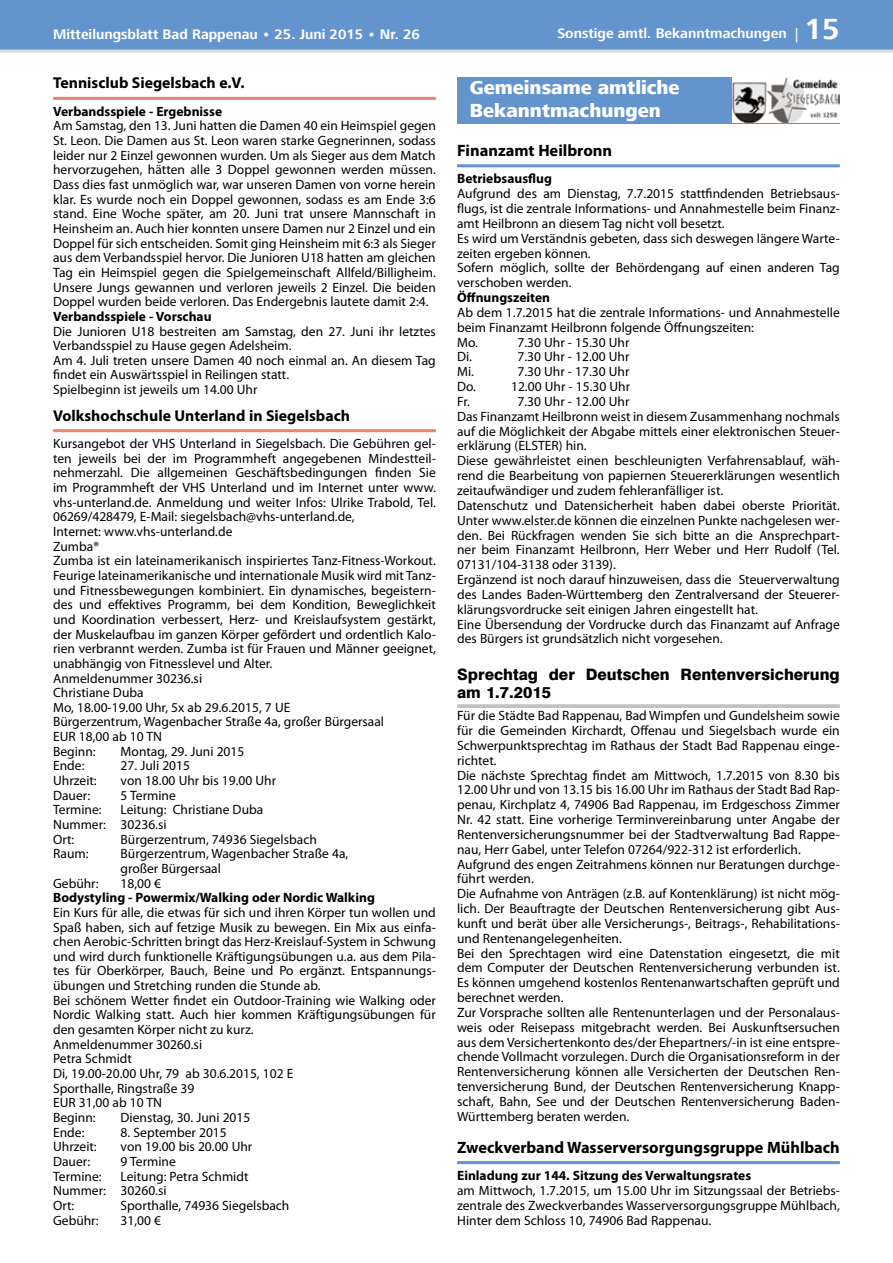
<style>
.page{position:relative;width:893px;height:1263px;background:#fff}
.page>*{position:absolute;margin:0;border:0;box-sizing:border-box;transform-origin:0 0}
.t1{font:800 19.5px/23.4px "Frutiger Next LT";color:#fff}
.t2{font:700 16.5px "Myriad Pro";color:#000}
.t3{font:700 15.75px "Myriad Pro";color:#000}
.t4{font:800 15.75px/18.1px "Swiss 721 BT";color:#000}
.t5{font:700 14.25px "Frutiger Next LT";color:#fff}
.t6{font:13.5px/14.7px "Myriad Pro";color:#000}
.t7{font:700 13.5px "Myriad Pro";color:#000}
.s1{font-family:"Futura BT";font-weight:500}
.s2{font-size:30px}
</style>
<div class="page">
<div style="left:0;top:0;width:893px;height:51px;background:#6494cd"></div>
<hr style="left:0;top:50px;width:893px;height:3px;background:#dadad9">
<hr style="left:53px;top:97px;width:383px;height:3px;background:#e68670">
<hr style="left:53px;top:429px;width:383px;height:3px;background:#e68670">
<hr style="left:457px;top:164px;width:383px;height:3px;background:#6494cd">
<svg style="left:457px;top:704px;width:383px;height:4px;background:#c6c5c4"></svg>
<hr style="left:457px;top:1161px;width:383px;height:3px;background:#6494cd">
<div style="left:457px;top:77px;width:383px;height:46px;background:#6494cd"></div>
<img style="left:733px;top:78px;width:106px;height:44px">
<p class="t5" style="left:53px;top:26px;width:368px">Mitteilungsblatt Bad Rappenau • 25. Juni 2015 • Nr. 26</p>
<p class="t5" style="left:557px;top:26px;width:284px">Sonstige amtl. Bekanntmachungen <span class="s1">|</span> <span class="s2">15</span></p>
<p class="t3" style="left:53px;top:73px;width:193px">Tennisclub Siegelsbach e.V.</p>
<p class="t7" style="left:53px;top:102px;width:170px">Verbandsspiele - Ergebnisse</p>
<p class="t6" style="left:53px;top:118px;width:384px;text-align:justify">Am Samstag, den 13. Juni hatten die Damen 40 ein Heimspiel gegen St. Leon. Die Damen aus St. Leon waren starke Gegnerinnen, sodass leider nur 2 Einzel gewonnen wurden. Um als Sieger aus dem Match hervorzugehen, hätten alle 3 Doppel gewonnen werden müssen.<br>Dass dies fast unmöglich war, war unseren Damen von vorne herein klar. Es wurde noch ein Doppel gewonnen, sodass es am Ende 3:6 stand. Eine Woche später, am 20. Juni trat unsere Mannschaft in Heinsheim an. Auch hier konnten unsere Damen nur 2 Einzel und ein Doppel für sich entscheiden. Somit ging Heinsheim mit 6:3 als Sieger aus dem Verbandsspiel hervor. Die Junioren U18 hatten am gleichen Tag ein Heimspiel gegen die Spielgemeinschaft Allfeld/Billigheim.<br>Unsere Jungs gewannen und verloren jeweils 2 Einzel. Die beiden Doppel wurden beide verloren. Das Endergebnis lautete damit 2:4.</p>
<p class="t7" style="left:53px;top:307px;width:160px">Verbandsspiele - Vorschau</p>
<p class="t6" style="left:53px;top:323px;width:384px">Die Junioren U18 bestreiten am Samstag, den 27. Juni ihr letztes Verbandsspiel zu Hause gegen Adelsheim.<br>Am 4. Juli treten unsere Damen 40 noch einmal an. An diesem Tag findet ein Auswärtsspiel in Reilingen statt.<br>Spielbeginn ist jeweils um 14.00 Uhr</p>
<p class="t3" style="left:53px;top:405px;width:298px">Volkshochschule Unterland in Siegelsbach</p>
<p class="t6" style="left:53px;top:436px;width:384px">Kursangebot der VHS Unterland in Siegelsbach. Die Gebühren gel&shy;ten jeweils bei der im Programmheft angegebenen Mindestteil&shy;nehmerzahl. Die allgemeinen Geschäftsbedingungen finden Sie im Programmheft der VHS Unterland und im Internet unter www. vhs-unterland.de. Anmeldung und weiter Infos: Ulrike Trabold, Tel.<br>06269/428479, E-Mail: siegelsbach@vhs-unterland.de,<br>Internet: www.vhs-unterland.de<br>Zumba®<br>Zumba ist ein lateinamerikanisch inspiriertes Tanz-Fitness-Workout.<br>Feurige lateinamerikanische und internationale Musik wird mit Tanz&shy;und Fitnessbewegungen kombiniert. Ein dynamisches, begeistern&shy;des und effektives Programm, bei dem Kondition, Beweglichkeit und Koordination verbessert, Herz- und Kreislaufsystem gestärkt, der Muskelaufbau im ganzen Körper gefördert und ordentlich Kalo&shy;rien verbrannt werden. Zumba ist für Frauen und Männer geeignet, unabhängig von Fitnesslevel und Alter.<br>Anmeldenummer 30236.si<br>Christiane Duba<br>Mo, 18.00-19.00 Uhr, 5x ab 29.6.2015, 7 UE<br>Bürgerzentrum, Wagenbacher Straße 4a, großer Bürgersaal<br>EUR 18,00 ab 10 TN<br>Beginn:</p>
<h1 class="t1" style="left:470px;top:76px;width:211px">Gemeinsame amtliche<br>Bekanntmachungen</h1>
<p class="t2" style="left:457px;top:139px;width:157px">Finanzamt Heilbronn</p>
<p class="t7" style="left:457px;top:170px;width:96px">Betriebsausflug</p>
<p class="t6" style="left:457px;top:186px;width:384px">Aufgrund des am Dienstag, 7.7.2015 stattfindenden Betriebsaus&shy;flugs, ist die zentrale Informations- und Annahmestelle beim Finanz&shy;amt Heilbronn an diesem Tag nicht voll besetzt.<br>Es wird um Verständnis gebeten, dass sich deswegen längere Warte&shy;zeiten ergeben können.<br>Sofern möglich, sollte der Behördengang auf einen anderen Tag verschoben werden.</p>
<p class="t7" style="left:457px;top:289px;width:95px">Öffnungszeiten</p>
<p class="t6" style="left:457px;top:305px;width:384px">Ab dem 1.7.2015 hat die zentrale Informations- und Annahmestelle beim Finanzamt Heilbronn folgende Öffnungszeiten:<br>Mo.</p>
<p class="t6" style="left:517px;top:334px;width:114px">7.30 Uhr - 15.30 Uhr</p>
<p class="t6" style="left:457px;top:349px;width:16px">Di.</p>
<p class="t6" style="left:517px;top:349px;width:114px">7.30 Uhr - 12.00 Uhr</p>
<p class="t6" style="left:457px;top:364px;width:18px">Mi.</p>
<p class="t6" style="left:517px;top:364px;width:114px">7.30 Uhr - 17.30 Uhr</p>
<p class="t6" style="left:457px;top:379px;width:20px">Do.</p>
<p class="t6" style="left:511px;top:379px;width:121px">12.00 Uhr - 15.30 Uhr</p>
<p class="t6" style="left:457px;top:394px;width:14px">Fr.</p>
<p class="t6" style="left:457px;top:394px;width:384px;text-indent:60px">7.30 Uhr - 12.00 Uhr<br>Das Finanzamt Heilbronn weist in diesem Zusammenhang nochmals auf die Möglichkeit der Abgabe mittels einer elektronischen Steuer&shy;erklärung (ELSTER) hin.<br>Diese gewährleistet einen beschleunigten Verfahrensablauf, wäh&shy;rend die Bearbeitung von papiernen Steuererklärungen wesentlich zeitaufwändiger und zudem fehleranfälliger ist.<br>Datenschutz und Datensicherheit haben dabei oberste Priorität.<br>Unter www.elster.de können die einzelnen Punkte nachgelesen wer&shy;den. Bei Rückfragen wenden Sie sich bitte an die Ansprechpart&shy;ner beim Finanzamt Heilbronn, Herr Weber und Herr Rudolf (Tel.<br>07131/104-3138 oder 3139).<br>Ergänzend ist noch darauf hinzuweisen, dass die Steuerverwaltung des Landes Baden-Württemberg den Zentralversand der Steuerer&shy;klärungsvordrucke seit einigen Jahren eingestellt hat.<br>Eine Übersendung der Vordrucke durch das Finanzamt auf Anfrage des Bürgers ist grundsätzlich nicht vorgesehen.</p>
<p class="t4" style="left:457px;top:665px;width:384px">Sprechtag der Deutschen Rentenversicherung am 1.7.2015</p>
<p class="t6" style="left:457px;top:708px;width:384px">Für die Städte Bad Rappenau, Bad Wimpfen und Gundelsheim sowie für die Gemeinden Kirchardt, Offenau und Siegelsbach wurde ein Schwerpunktsprechtag im Rathaus der Stadt Bad Rappenau einge&shy;richtet.<br>Die nächste Sprechtag findet am Mittwoch, 1.7.2015 von 8.30 bis 12.00 Uhr und von 13.15 bis 16.00 Uhr im Rathaus der Stadt Bad Rap&shy;penau, Kirchplatz 4, 74906 Bad Rappenau, im Erdgeschoss Zimmer Nr. 42 statt. Eine vorherige Terminvereinbarung unter Angabe der Rentenversicherungsnummer bei der Stadtverwaltung Bad Rappe&shy;nau, Herr Gabel, unter Telefon 07264/922-312 ist erforderlich.<br>Aufgrund des engen Zeitrahmens können nur Beratungen durchge&shy;führt werden.<br>Die Aufnahme von Anträgen (z.B. auf Kontenklärung) ist nicht mög&shy;lich. Der Beauftragte der Deutschen Rentenversicherung gibt Aus&shy;kunft und berät über alle Versicherungs-, Beitrags-, Rehabilitations&shy;und Rentenangelegenheiten.<br>Bei den Sprechtagen wird eine Datenstation eingesetzt, die mit dem Computer der Deutschen Rentenversicherung verbunden ist.<br>Es können umgehend kostenlos Rentenanwartschaften geprüft und berechnet werden.<br>Zur Vorsprache sollten alle Rentenunterlagen und der Personalaus&shy;weis oder Reisepass mitgebracht werden. Bei Auskunftsersuchen aus dem Versichertenkonto des/der Ehepartners/-in ist eine entspre&shy;chende Vollmacht vorzulegen. Durch die Organisationsreform in der Rentenversicherung können alle Versicherten der Deutschen Ren&shy;tenversicherung Bund, der Deutschen Rentenversicherung Knapp&shy;schaft, Bahn, See und der Deutschen Rentenversicherung Baden-Württemberg beraten werden.</p>
<p class="t2" style="left:457px;top:1136px;width:384px">Zweckverband Wasserversorgungsgruppe Mühlbach</p>
<p class="t7" style="left:457px;top:1167px;width:296px">Einladung zur 144. Sitzung des Verwaltungsrates</p>
<p class="t6" style="left:457px;top:1183px;width:384px;text-align:justify">am Mittwoch, 1.7.2015, um 15.00 Uhr im Sitzungssaal der Betriebs&shy;zentrale des Zweckverbandes Wasserversorgungsgruppe Mühlbach, Hinter dem Schloss 10, 74906 Bad Rappenau.</p>
<p class="t6" style="left:121px;top:744px;width:125px">Montag, 29. Juni 2015</p>
<p class="t6" style="left:53px;top:758px;width:33px">Ende:</p>
<p class="t6" style="left:121px;top:758px;width:71px">27. Juli 2015</p>
<p class="t6" style="left:53px;top:773px;width:45px">Uhrzeit:</p>
<p class="t6" style="left:121px;top:773px;width:157px">von 18.00 Uhr bis 19.00 Uhr</p>
<p class="t6" style="left:53px;top:788px;width:39px">Dauer:</p>
<p class="t6" style="left:121px;top:788px;width:57px">5 Termine</p>
<p class="t6" style="left:53px;top:802px;width:50px">Termine:</p>
<p class="t6" style="left:53px;top:802px;width:212px;text-indent:68px">Leitung: Christiane Duba<br>Nummer: 30236.si<br>Ort:</p>
<p class="t6" style="left:121px;top:831px;width:198px">Bürgerzentrum, 74936 Siegelsbach</p>
<p class="t6" style="left:53px;top:846px;width:37px">Raum:</p>
<p class="t6" style="left:121px;top:846px;width:229px">Bürgerzentrum, Wagenbacher Straße 4a, großer Bürgersaal</p>
<p class="t6" style="left:53px;top:875px;width:47px">Gebühr:</p>
<p class="t6" style="left:121px;top:875px;width:42px">18,00 €</p>
<p class="t7" style="left:53px;top:889px;width:323px">Bodystyling - Powermix/Walking oder Nordic Walking</p>
<p class="t6" style="left:53px;top:905px;width:384px">Ein Kurs für alle, die etwas für sich und ihren Körper tun wollen und Spaß haben, sich auf fetzige Musik zu bewegen. Ein Mix aus einfa&shy;chen Aerobic-Schritten bringt das Herz-Kreislauf-System in Schwung und wird durch funktionelle Kräftigungsübungen u.a. aus dem Pila&shy;tes für Oberkörper, Bauch, Beine und Po ergänzt. Entspannungs&shy;übungen und Stretching runden die Stunde ab.<br>Bei schönem Wetter findet ein Outdoor-Training wie Walking oder Nordic Walking statt. Auch hier kommen Kräftigungsübungen für den gesamten Körper nicht zu kurz.<br>Anmeldenummer 30260.si<br>Petra Schmidt<br>Di, 19.00-20.00 Uhr, 79 ab 30.6.2015, 102 E<br>Sporthalle, Ringstraße 39<br>EUR 31,00 ab 10 TN<br>Beginn:</p>
<p class="t6" style="left:121px;top:1110px;width:131px">Dienstag, 30. Juni 2015</p>
<p class="t6" style="left:53px;top:1124px;width:33px">Ende:</p>
<p class="t6" style="left:121px;top:1124px;width:108px">8. September 2015</p>
<p class="t6" style="left:53px;top:1139px;width:45px">Uhrzeit:</p>
<p class="t6" style="left:121px;top:1139px;width:133px">von 19.00 bis 20.00 Uhr</p>
<p class="t6" style="left:53px;top:1154px;width:39px">Dauer:</p>
<p class="t6" style="left:121px;top:1154px;width:57px">9 Termine</p>
<p class="t6" style="left:53px;top:1168px;width:50px">Termine:</p>
<p class="t6" style="left:53px;top:1168px;width:197px;text-indent:68px">Leitung: Petra Schmidt<br>Nummer: 30260.si<br>Ort:</p>
<p class="t6" style="left:121px;top:1198px;width:170px">Sporthalle, 74936 Siegelsbach</p>
<p class="t6" style="left:53px;top:1212px;width:47px">Gebühr:</p>
<p class="t6" style="left:121px;top:1212px;width:42px">31,00 €</p>
</div>
